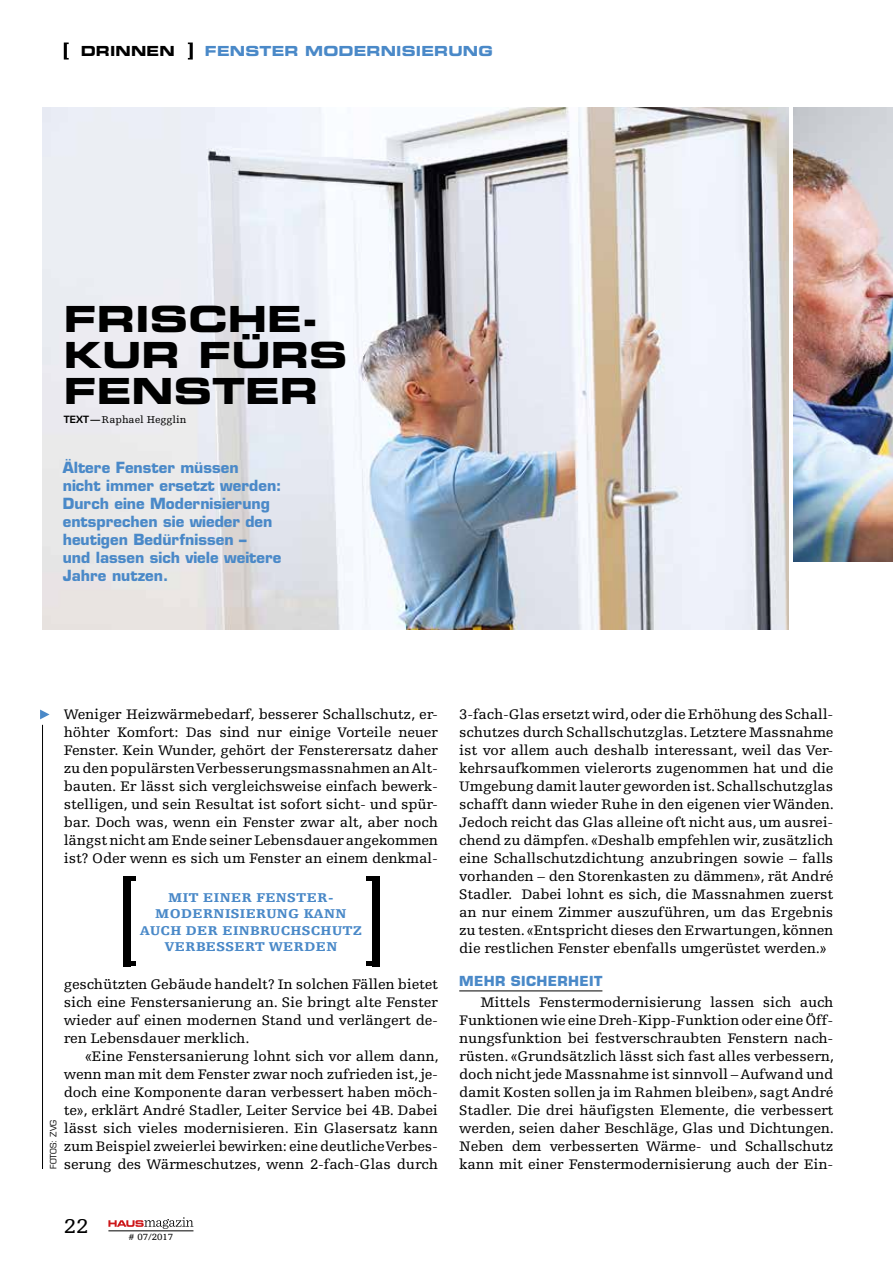
<style>
.page{position:relative;width:893px;height:1263px;background:#fff}
.page>*{position:absolute;margin:0;border:0;box-sizing:border-box;transform-origin:0 0}
.t1{font:36px/36px "Eurostile LT Std Bold Ex 2";color:#000}
.t2{font:21px "Egyptienne FLT Std";color:#000;scale:1.07 1}
.t3{font:700 15px/18px "Eurostile LT Std";color:#4a89c8}
.t4{font:14.7px/18px "Egyptienne FLT Std";letter-spacing:-.01em;color:#000;text-align:justify}
.t5{font:13.95px "Eurostile LT Std Bold Ex 2";letter-spacing:.01em;color:#4a89c8}
.t6{font:13.95px "Eurostile LT Std Bold Ex 2";letter-spacing:.01em;color:#000}
.t7{font:900 13.5px/16.5px "Egyptienne FLT Std";letter-spacing:.025em;color:#4a89c8;text-align:center;scale:1.05 1}
.t8{font:700 13.5px "Eurostile LT Std";letter-spacing:.025em;color:#4a89c8}
.t9{font:10.5px "Egyptienne FLT Std";color:#000}
.t10{font:9.45px "Egyptienne FLT Std";letter-spacing:-.01em;color:#000}
.t11{font:8.55px "Eurostile LT Std";color:#000}
.s1{font-family:"Eurostile LT Std";font-weight:600;font-size:9.75px}
</style>
<div class="page">
<svg style="left:108px;top:1217px;width:85px;height:12px"></svg>
<hr style="left:108px;top:1230px;width:85px;height:1px;background:#000">
<svg style="left:64px;top:43px;width:5px;height:17px"></svg>
<svg style="left:188px;top:43px;width:5px;height:17px"></svg>
<hr style="left:459px;top:990px;width:143px;height:1px;background:#000">
<div style="left:123px;top:876px;width:8px;height:90px;background:#000"></div>
<div style="left:123px;top:876px;width:13px;height:5px;background:#000"></div>
<div style="left:123px;top:961px;width:13px;height:5px;background:#000"></div>
<div style="left:372px;top:876px;width:7px;height:90px;background:#000"></div>
<div style="left:367px;top:876px;width:12px;height:5px;background:#000"></div>
<div style="left:367px;top:961px;width:12px;height:5px;background:#000"></div>
<hr style="left:42px;top:725px;width:1px;height:444px;background:#000">
<svg style="left:40px;top:709px;width:10px;height:10px"></svg>
<img style="left:793px;top:107px;width:100px;height:454px">
<img style="left:42px;top:107px;width:747px;height:522px">
<p class="t6" style="left:81px;top:41px;width:95px">DRINNEN</p>
<p class="t5" style="left:205px;top:41px;width:289px">FENSTER MODERNISIERUNG</p>
<h1 class="t1" style="left:64px;top:301px;width:285px">FRISCHE-<br>KUR FÜRS<br>FENSTER</h1>
<p class="t9" style="left:64px;top:413px;width:124px"><span class="s1">TEXT—</span>Raphael Hegglin</p>
<p class="t3" style="left:63px;top:458px;width:220px">Ältere Fenster müssen<br>nicht immer ersetzt werden:<br>Durch eine Modernisierung entsprechen sie wieder den heutigen Bedürfnissen –<br>und lassen sich viele weitere<br>Jahre nutzen.</p>
<p class="t4" style="left:64px;top:706px;width:376px">Weniger Heizwärmebedarf, besserer Schallschutz, er&shy;höhter Komfort: Das sind nur einige Vorteile neuer Fenster. Kein Wunder, gehört der Fensterersatz daher zu den populärsten Verbesserungsmassnahmen an Alt&shy;bauten. Er lässt sich vergleichsweise einfach bewerk&shy;stelligen, und sein Resultat ist sofort sicht- und spür&shy;bar. Doch was, wenn ein Fenster zwar alt, aber noch längst nicht am Ende seiner Lebensdauer angekommen ist? Oder wenn es sich um Fenster an einem denkmal-</p>
<p class="t7" style="left:140px;top:889px;width:213px">MIT EINER FENSTER-<br>MODERNISIERUNG KANN<br>AUCH DER EINBRUCHSCHUTZ<br>VERBESSERT WERDEN</p>
<p class="t4" style="left:64px;top:976px;width:376px">geschützten Gebäude handelt? In solchen Fällen bietet sich eine Fenstersanierung an. Sie bringt alte Fenster wieder auf einen modernen Stand und verlängert de&shy;ren Lebensdauer merklich.</p>
<p class="t4" style="left:64px;top:1048px;width:376px;text-indent:21px">«Eine Fenstersanierung lohnt sich vor allem dann, wenn man mit dem Fenster zwar noch zufrieden ist, je&shy;doch eine Komponente daran verbessert haben möch&shy;te», erklärt André Stadler, Leiter Service bei 4B. Dabei lässt sich vieles modernisieren. Ein Glasersatz kann zum Beispiel zweierlei bewirken: eine deutliche Verbes&shy;serung des Wärmeschutzes, wenn 2-fach-Glas durch</p>
<p class="t11" style="left:48px;top:1169px;width:50px;rotate:-90deg">FOTOS: ZVG</p>
<h2 class="t2" style="left:64px;top:1214px;width:25px">22</h2>
<p class="t10" style="left:129px;top:1232px;width:46px"># 07/2017</p>
<p class="t4" style="left:459px;top:706px;width:376px">3-fach-Glas ersetzt wird, oder die Erhöhung des Schall&shy;schutzes durch Schallschutzglas. Letztere Massnahme ist vor allem auch deshalb interessant, weil das Ver&shy;kehrsaufkommen vielerorts zugenommen hat und die Umgebung damit lauter geworden ist. Schallschutzglas schafft dann wieder Ruhe in den eigenen vier Wänden.<br>Jedoch reicht das Glas alleine oft nicht aus, um ausrei&shy;chend zu dämpfen. «Deshalb empfehlen wir, zusätzlich eine Schallschutzdichtung anzubringen sowie – falls vorhanden – den Storenkasten zu dämmen», rät André Stadler. Dabei lohnt es sich, die Massnahmen zuerst an nur einem Zimmer auszuführen, um das Ergebnis zu testen. «Entspricht dieses den Erwartungen, können die restlichen Fenster ebenfalls umgerüstet werden.»</p>
<p class="t8" style="left:459px;top:973px;width:145px">MEHR SICHERHEIT</p>
<p class="t4" style="left:459px;top:994px;width:376px;text-indent:21px">Mittels Fenstermodernisierung lassen sich auch Funktionen wie eine Dreh-Kipp-Funktion oder eine Öff&shy;nungsfunktion bei festverschraubten Fenstern nach&shy;rüsten. «Grundsätzlich lässt sich fast alles verbessern, doch nicht jede Massnahme ist sinnvoll – Aufwand und damit Kosten sollen ja im Rahmen bleiben», sagt André Stadler. Die drei häufigsten Elemente, die verbessert werden, seien daher Beschläge, Glas und Dichtungen.<br>Neben dem verbesserten Wärme- und Schallschutz kann mit einer Fenstermodernisierung auch der Ein-</p>
</div>
